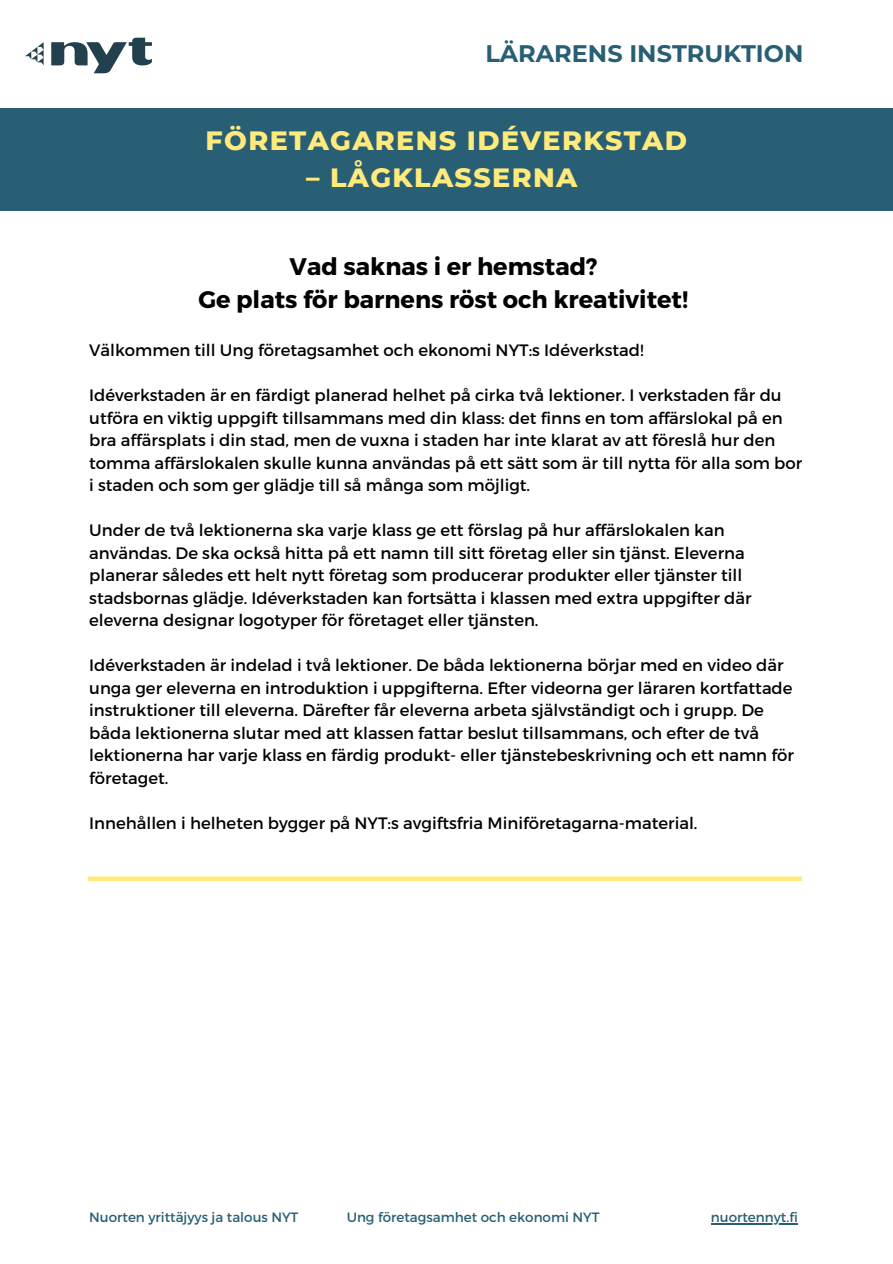
<style>
.page{position:relative;width:893px;height:1264px;background:#fff}
.page>*{position:absolute;margin:0;border:0;box-sizing:border-box;transform-origin:0 0}
.t1{font:800 27px "Montserrat";letter-spacing:.05em;color:#ffea7b}
.t2{font:700 24px "Montserrat";color:#000}
.t3{font:700 24px "Montserrat";color:#285f74}
.t4{font:16.5px/22.5px "Montserrat";color:#000}
.t5{font:13.5px "Montserrat";color:#285f74}
</style>
<div class="page">
<img style="left:25px;top:37px;width:127px;height:37px">
<div style="left:0;top:108px;width:892px;height:103px;background:#285f74"></div>
<div style="left:88px;top:876px;width:713px;height:5px;background:#ffea7b"></div>
<hr style="left:711px;top:1223px;width:86px;height:1px;background:#285f74">
<p class="t3" style="left:485px;top:39px;width:319px">LÄRARENS INSTRUKTION</p>
<p class="t1" style="left:205px;top:124px;width:483px">FÖRETAGARENS IDÉVERKSTAD</p>
<p class="t1" style="left:306px;top:161px;width:273px">– LÅGKLASSERNA</p>
<p class="t2" style="left:289px;top:251px;width:309px">Vad saknas i er hemstad?</p>
<p class="t2" style="left:198px;top:284px;width:491px">Ge plats för barnens röst och kreativitet!</p>
<p class="t4" style="left:89px;top:338px;width:556px">Välkommen till Ung företagsamhet och ekonomi NYT:s Idéverkstad!</p>
<p class="t4" style="left:89px;top:383px;width:714px">Idéverkstaden är en färdigt planerad helhet på cirka två lektioner. I verkstaden får du utföra en viktig uppgift tillsammans med din klass: det finns en tom affärslokal på en bra affärsplats i din stad, men de vuxna i staden har inte klarat av att föreslå hur den tomma affärslokalen skulle kunna användas på ett sätt som är till nytta för alla som bor i staden och som ger glädje till så många som möjligt.</p>
<p class="t4" style="left:89px;top:518px;width:663px">Under de två lektionerna ska varje klass ge ett förslag på hur affärslokalen kan användas. De ska också hitta på ett namn till sitt företag eller sin tjänst. Eleverna planerar således ett helt nytt företag som producerar produkter eller tjänster till stadsbornas glädje. Idéverkstaden kan fortsätta i klassen med extra uppgifter där eleverna designar logotyper för företaget eller tjänsten.</p>
<p class="t4" style="left:89px;top:653px;width:706px">Idéverkstaden är indelad i två lektioner. De båda lektionerna börjar med en video där unga ger eleverna en introduktion i uppgifterna. Efter videorna ger läraren kortfattade instruktioner till eleverna. Därefter får eleverna arbeta självständigt och i grupp. De båda lektionerna slutar med att klassen fattar beslut tillsammans, och efter de två lektionerna har varje klass en färdig produkt- eller tjänstebeskrivning och ett namn för företaget.</p>
<p class="t4" style="left:89px;top:810px;width:609px">Innehållen i helheten bygger på NYT:s avgiftsfria Miniföretagarna-material.</p>
<p class="t5" style="left:89px;top:1208px;width:211px">Nuorten yrittäjyys ja talous NYT</p>
<p class="t5" style="left:346px;top:1208px;width:254px">Ung företagsamhet och ekonomi NYT</p>
<p class="t5" style="left:711px;top:1208px;width:88px">nuortennyt.fi</p>
</div>
